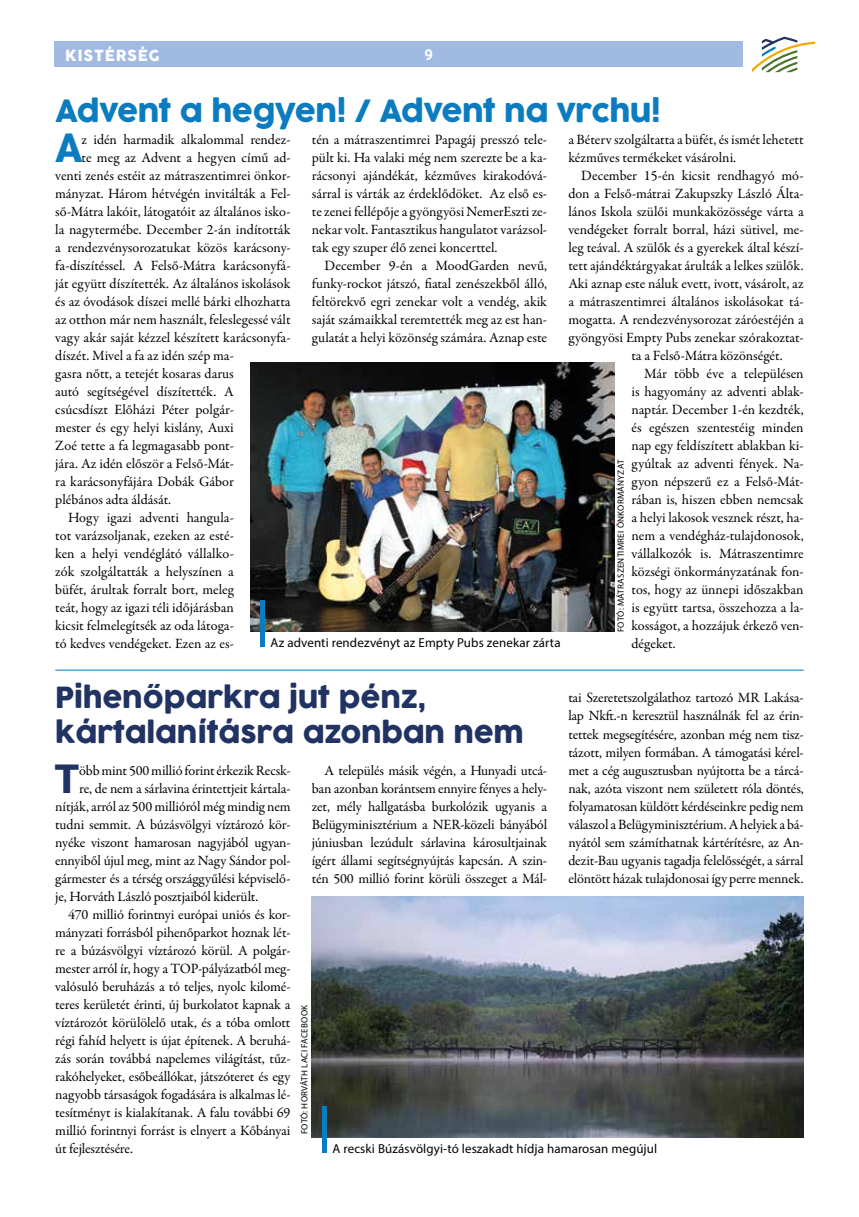
<style>
.page{position:relative;width:859px;height:1217px;background:#fff}
.page>*{position:absolute;margin:0;border:0;box-sizing:border-box;transform-origin:0 0}
.t1{font:900 39.6px "Roboto";color:#0c7cc1}
.t2{font:900 39.6px "Roboto";color:#213363}
.t3{font:30px "Cocogoose";letter-spacing:-.02em;color:#0c7cc1}
.t4{font:28.5px/34.2px "Cocogoose";letter-spacing:-.01em;color:#213363}
.t5{font:15px "Cocogoose";letter-spacing:.05em;color:#fff}
.t6{font:700 15px "Roboto";color:#fff}
.t7{font:14.25px/18px "Garamond Premr Pro";letter-spacing:-.005em;color:#000;text-align:justify}
.t8{font:12.9px "Myriad Pro";letter-spacing:.01em;color:#000}
.t9{font:9px "Myriad Pro";letter-spacing:.03em;color:#000}
</style>
<div class="page">
<svg style="left:752px;top:37px;width:63px;height:35px"></svg>
<div style="left:54px;top:41px;width:689px;height:26px;background:#a0bae2"></div>
<hr style="left:55px;top:669px;width:749px;height:1px;background:#0c7cc1">
<img style="left:251px;top:362px;width:363px;height:269px">
<div style="left:260px;top:600px;width:5px;height:46px;background:#0c7cc1"></div>
<img style="left:312px;top:896px;width:492px;height:241px">
<div style="left:322px;top:1106px;width:5px;height:46px;background:#0c7cc1"></div>
<p class="t5" style="left:65px;top:45px;width:96px">KISTÉRSÉG</p>
<p class="t6" style="left:424px;top:44px;width:10px">9</p>
<h2 class="t3" style="left:55px;top:90px;width:607px">Advent a hegyen! / Advent na vrchu!</h2>
<h1 class="t1" style="left:55px;top:120px;width:28px">A</h1>
<p class="t7" style="left:81px;top:131px;width:211px">z idén harmadik alkalommal rendez-</p>
<p class="t7" style="left:568px;top:131px;width:237px">a Béterv szolgáltatta a büfét, és ismét lehetett kézműves termékeket vásárolni.</p>
<p class="t7" style="left:581px;top:167px;width:224px">December 15-én kicsit rendhagyó mó-</p>
<p class="t7" style="left:568px;top:185px;width:237px">don a Felső-mátrai Zakupszky László Álta-</p>
<p class="t7" style="left:568px;top:203px;width:237px">lános Iskola szülői munkaközössége várta a</p>
<p class="t7" style="left:568px;top:221px;width:237px">vendégeket forralt borral, házi sütivel, me-</p>
<p class="t7" style="left:568px;top:239px;width:237px">leg teával. A szülők és a gyerekek által készí-</p>
<p class="t7" style="left:568px;top:257px;width:237px">tett ajándéktárgyakat árulták a lelkes szülők.</p>
<p class="t7" style="left:568px;top:275px;width:237px">Aki aznap este náluk evett, ivott, vásárolt, az</p>
<p class="t7" style="left:568px;top:293px;width:237px">a mátraszentimrei általános iskolásokat tá-</p>
<p class="t7" style="left:568px;top:311px;width:237px">mogatta. A rendezvénysorozat záróestéjén a</p>
<p class="t7" style="left:568px;top:329px;width:237px">gyöngyösi Empty Pubs zenekar szórakoztat-</p>
<p class="t7" style="left:631px;top:347px;width:153px">ta a Felső-Mátra közönségét.</p>
<p class="t7" style="left:644px;top:365px;width:161px">Már több éve a településen</p>
<p class="t7" style="left:631px;top:383px;width:174px">is hagyomány az adventi ablak-</p>
<p class="t7" style="left:631px;top:401px;width:174px">naptár. December 1-én kezdték,</p>
<p class="t7" style="left:631px;top:419px;width:174px">és egészen szentestéig minden</p>
<p class="t7" style="left:631px;top:437px;width:174px">nap egy feldíszített ablakban ki-</p>
<p class="t7" style="left:631px;top:455px;width:174px">gyúltak az adventi fények. Na-</p>
<p class="t7" style="left:631px;top:473px;width:174px">gyon népszerű ez a Felső-Mát-</p>
<p class="t7" style="left:631px;top:491px;width:174px">rában is, hiszen ebben nemcsak</p>
<p class="t7" style="left:631px;top:509px;width:174px">a helyi lakosok vesznek részt, ha-</p>
<p class="t7" style="left:631px;top:527px;width:174px">nem a vendégház-tulajdonosok,</p>
<p class="t7" style="left:631px;top:545px;width:174px">vállalkozók is. Mátraszentimre</p>
<p class="t7" style="left:631px;top:563px;width:174px">községi önkormányzatának fon-</p>
<p class="t7" style="left:631px;top:581px;width:174px">tos, hogy az ünnepi időszakban</p>
<p class="t7" style="left:631px;top:599px;width:174px">is együtt tartsa, összehozza a la-</p>
<p class="t7" style="left:631px;top:617px;width:174px">kosságot, a hozzájuk érkező ven-</p>
<p class="t7" style="left:312px;top:131px;width:237px">tén a mátraszentimrei Papagáj presszó tele&shy;pült ki. Ha valaki még nem szerezte be a ka&shy;rácsonyi ajándékát, kézműves kirakodóvá&shy;sárral is várták az érdeklődöket. Az első es&shy;te zenei fellépője a gyöngyösi NemerEszti ze&shy;nekar volt. Fantasztikus hangulatot varázsol&shy;tak egy szuper élő zenei koncerttel.</p>
<p class="t7" style="left:312px;top:257px;width:237px;text-indent:13px">December 9-én a MoodGarden nevű, funky-rockot játszó, fiatal zenészekből álló, feltörekvő egri zenekar volt a vendég, akik saját számaikkal teremtették meg az est han&shy;gulatát a helyi közönség számára. Aznap este</p>
<p class="t7" style="left:81px;top:149px;width:211px">te meg az Advent a hegyen című ad-</p>
<p class="t7" style="left:55px;top:167px;width:237px">venti zenés estéit az mátraszentimrei önkor-</p>
<p class="t7" style="left:55px;top:185px;width:237px">mányzat. Három hétvégén invitálták a Fel-</p>
<p class="t7" style="left:55px;top:203px;width:237px">ső-Mátra lakóit, látogatóit az általános isko-</p>
<p class="t7" style="left:55px;top:221px;width:237px">la nagytermébe. December 2-án indították</p>
<p class="t7" style="left:55px;top:239px;width:237px">a rendezvénysorozatukat közös karácsony-</p>
<p class="t7" style="left:55px;top:257px;width:237px">fa-díszítéssel. A Felső-Mátra karácsonyfá-</p>
<p class="t7" style="left:55px;top:275px;width:237px">ját együtt díszítették. Az általános iskolások</p>
<p class="t7" style="left:55px;top:293px;width:237px">és az óvodások díszei mellé bárki elhozhatta</p>
<p class="t7" style="left:55px;top:311px;width:237px">az otthon már nem használt, feleslegessé vált</p>
<p class="t7" style="left:55px;top:329px;width:237px">vagy akár saját kézzel készített karácsonyfa-</p>
<p class="t7" style="left:55px;top:347px;width:180px">díszét. Mivel a fa az idén szép ma-</p>
<p class="t7" style="left:55px;top:365px;width:180px">gasra nőtt, a tetejét kosaras darus</p>
<p class="t7" style="left:55px;top:383px;width:180px">autó segítségével díszítették. A</p>
<p class="t7" style="left:55px;top:401px;width:180px">csúcsdíszt Előházi Péter polgár-</p>
<p class="t7" style="left:55px;top:419px;width:180px">mester és egy helyi kislány, Auxi</p>
<p class="t7" style="left:55px;top:437px;width:180px">Zoé tette a fa legmagasabb pont-</p>
<p class="t7" style="left:55px;top:455px;width:180px">jára. Az idén először a Felső-Mát-</p>
<p class="t7" style="left:55px;top:473px;width:180px">ra karácsonyfájára Dobák Gábor</p>
<p class="t7" style="left:55px;top:491px;width:117px">plébános adta áldását.</p>
<p class="t7" style="left:68px;top:509px;width:167px">Hogy igazi adventi hangula-</p>
<p class="t7" style="left:55px;top:527px;width:180px">tot varázsoljanak, ezeken az esté-</p>
<p class="t7" style="left:55px;top:545px;width:180px">ken a helyi vendéglátó vállalko-</p>
<p class="t7" style="left:55px;top:563px;width:180px">zók szolgáltatták a helyszínen a</p>
<p class="t7" style="left:55px;top:581px;width:180px">büfét, árultak forralt bort, meleg</p>
<p class="t7" style="left:55px;top:599px;width:180px">teát, hogy az igazi téli időjárásban</p>
<p class="t7" style="left:55px;top:617px;width:180px">kicsit felmelegítsék az oda látoga-</p>
<p class="t7" style="left:55px;top:635px;width:180px">tó kedves vendégeket. Ezen az es-</p>
<p class="t9" style="left:615px;top:632px;width:174px;rotate:-90deg">FOTÓ: MÁTRASZENTIMREI ÖNKORMÁNYZAT</p>
<p class="t8" style="left:270px;top:634px;width:292px">Az adventi rendezvényt az Empty Pubs zenekar zárta</p>
<p class="t7" style="left:631px;top:635px;width:46px">dégeket.</p>
<h3 class="t4" style="left:55px;top:682px;width:470px">Pihenőparkra jut pénz, kártalanításra azonban nem</h3>
<h1 class="t2" style="left:55px;top:750px;width:26px">T</h1>
<p class="t7" style="left:79px;top:761px;width:213px">öbb mint 500 millió forint érkezik Recsk-</p>
<p class="t7" style="left:568px;top:689px;width:237px">tai Szeretetszolgálathoz tartozó MR Lakása&shy;lap Nkft.-n keresztül használnák fel az érin&shy;tettek megsegítésére, azonban még nem tisz&shy;tázott, milyen formában. A támogatási kérel&shy;met a cég augusztusban nyújtotta be a tárcá&shy;nak, azóta viszont nem született róla döntés, folyamatosan küldött kérdéseinkre pedig nem válaszol a Belügyminisztérium. A helyiek a bá&shy;nyától sem számíthatnak kártérítésre, az An&shy;dezit-Bau ugyanis tagadja felelősségét, a sárral elöntött házak tulajdonosai így perre mennek.</p>
<p class="t7" style="left:312px;top:761px;width:237px;text-indent:13px">A település másik végén, a Hunyadi utcá&shy;ban azonban korántsem ennyire fényes a hely&shy;zet, mély hallgatásba burkolózik ugyanis a Belügyminisztérium a NER-közeli bányából júniusban lezúdult sárlavina károsultjainak ígért állami segítségnyújtás kapcsán. A szin&shy;tén 500 millió forint körüli összeget a Mál-</p>
<p class="t7" style="left:79px;top:779px;width:213px">re, de nem a sárlavina érintettjeit kártala-</p>
<p class="t7" style="left:55px;top:797px;width:237px">nítják, arról az 500 millióról még mindig nem</p>
<p class="t7" style="left:55px;top:815px;width:237px">tudni semmit. A búzásvölgyi víztározó kör-</p>
<p class="t7" style="left:55px;top:833px;width:237px">nyéke viszont hamarosan nagyjából ugyan-</p>
<p class="t7" style="left:55px;top:851px;width:237px">ennyiből újul meg, mint az Nagy Sándor pol-</p>
<p class="t7" style="left:55px;top:869px;width:237px">gármester és a térség országgyűlési képviselő-</p>
<p class="t7" style="left:55px;top:887px;width:204px">je, Horváth László posztjaiból kiderült.</p>
<p class="t7" style="left:68px;top:905px;width:224px">470 millió forintnyi európai uniós és kor-</p>
<p class="t7" style="left:55px;top:923px;width:237px">mányzati forrásból pihenőparkot hoznak lét-</p>
<p class="t7" style="left:55px;top:941px;width:237px">re a búzásvölgyi víztározó körül. A polgár-</p>
<p class="t7" style="left:55px;top:959px;width:237px">mester arról ír, hogy a TOP-pályázatból meg-</p>
<p class="t7" style="left:55px;top:977px;width:237px">valósuló beruházás a tó teljes, nyolc kilomé-</p>
<p class="t7" style="left:55px;top:995px;width:237px">teres kerületét érinti, új burkolatot kapnak a</p>
<p class="t7" style="left:55px;top:1013px;width:237px">víztározót körülölelő utak, és a tóba omlott</p>
<p class="t7" style="left:55px;top:1031px;width:237px">régi fahíd helyett is újat építenek. A beruhá-</p>
<p class="t7" style="left:55px;top:1049px;width:237px">zás során továbbá napelemes világítást, tűz-</p>
<p class="t7" style="left:55px;top:1067px;width:237px">rakóhelyeket, esőbeállókat, játszóteret és egy</p>
<p class="t7" style="left:55px;top:1085px;width:237px">nagyobb társaságok fogadására is alkalmas lé-</p>
<p class="t7" style="left:55px;top:1103px;width:237px">tesítményt is kialakítanak. A falu további 69</p>
<p class="t7" style="left:55px;top:1121px;width:237px">millió forintnyi forrást is elnyert a Kőbányai</p>
<p class="t7" style="left:55px;top:1139px;width:79px">út fejlesztésére.</p>
<p class="t9" style="left:299px;top:1133px;width:131px;rotate:-90deg">FOTÓ: HORVÁTH LACI FACEBOOK</p>
<p class="t8" style="left:333px;top:1140px;width:326px">A recski Búzásvölgyi-tó leszakadt hídja hamarosan megújul</p>
</div>
